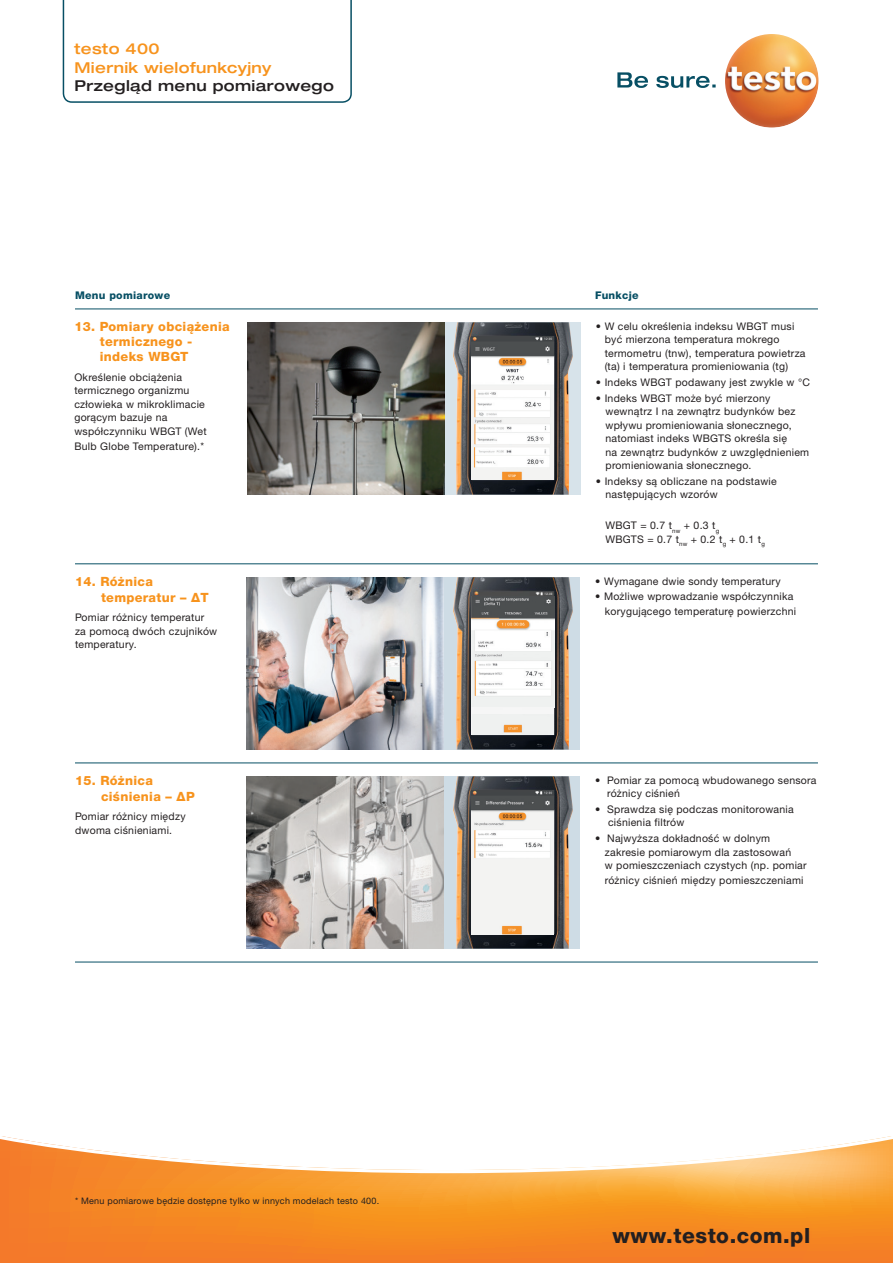
<style>
.page{position:relative;width:893px;height:1263px;background:#fff}
.page>*{position:absolute;margin:0;border:0;box-sizing:border-box;transform-origin:0 0}
.t1{font:800 21px "Helvetica Neue LTW1 G";letter-spacing:.025em;color:#231f20}
.t2{font:500 expanded 15px "Helvetica Neue LTW1 G";letter-spacing:.025em;color:#f7931d}
.t3{font:500 expanded 15px "Helvetica Neue LTW1 G";letter-spacing:.025em;color:#231f20}
.t4{font:800 12.75px/15.3px "Helvetica Neue LTW1 G";letter-spacing:.025em;color:#f7931d}
.t5{font:800 10.65px "Helvetica Neue LTW1 G";letter-spacing:.025em;color:#074f64}
.t6{font:10.5px/13.5px "Helvetica Neue LTW1 G";letter-spacing:.025em;color:#231f20}
.t7{font:9px "Helvetica Neue LTW1 G";letter-spacing:.025em;color:#231f20}
</style>
<div class="page">
<svg style="left:617px;top:72px;width:99px;height:16px"></svg>
<img style="left:725px;top:34px;width:94px;height:94px;border-radius:47px">
<img style="left:247px;top:322px;width:198px;height:173px">
<div style="left:445px;top:322px;width:135px;height:173px;background:#d7e3ea"></div>
<img style="left:247px;top:577px;width:197px;height:172px">
<div style="left:444px;top:577px;width:136px;height:172px;background:#cedce5"></div>
<img style="left:247px;top:776px;width:197px;height:173px">
<div style="left:444px;top:776px;width:136px;height:173px;background:#cedce5"></div>
<img style="left:453px;top:322px;width:120px;height:173px">
<img style="left:453px;top:577px;width:120px;height:172px">
<img style="left:453px;top:776px;width:120px;height:173px">
<svg style="left:0;top:1136px;width:893px;height:127px"></svg>
<img style="left:472px;top:596px;width:82px;height:111px">
<svg style="left:472px;top:714px;width:82px;height:20px;background:#efe9e0"></svg>
<div style="left:472px;top:707px;width:82px;height:7px;background:#f6f6f6"></div>
<img style="left:472px;top:336px;width:81px;height:144px">
<img style="left:472px;top:790px;width:82px;height:144px">
<hr style="left:75px;top:308px;width:743px;height:1px;background:#074f64">
<hr style="left:75px;top:563px;width:743px;height:1px;background:#074f64">
<hr style="left:75px;top:762px;width:743px;height:1px;background:#074f64">
<hr style="left:75px;top:962px;width:743px;height:1px;background:#074f64">
<svg style="left:63px;top:0;width:289px;height:103px"></svg>
<p class="t2" style="left:74px;top:39px;width:87px">testo 400</p>
<p class="t2" style="left:74px;top:58px;width:198px">Miernik wielofunkcyjny</p>
<p class="t3" style="left:74px;top:76px;width:261px">Przegląd menu pomiarowego</p>
<p class="t5" style="left:75px;top:289px;width:97px">Menu pomiarowe</p>
<p class="t5" style="left:595px;top:289px;width:45px">Funkcje</p>
<p class="t4" style="left:100px;top:319px;width:131px;text-indent:-25px">13. Pomiary obciążenia termicznego - indeks WBGT</p>
<p class="t6" style="left:74px;top:370px;width:134px">Określenie obciążenia termicznego organizmu człowieka w mikroklimacie gorącym bazuje na współczynniku WBGT (Wet</p>
<p class="t6" style="left:74px;top:439px;width:131px">Bulb Globe Temperature).*</p>
<p class="t4" style="left:101px;top:574px;width:109px;text-indent:-26px">14. Różnica temperatur – ΔT</p>
<p class="t6" style="left:75px;top:610px;width:144px">Pomiar różnicy temperatur za pomocą dwóch czujników temperatury.</p>
<p class="t4" style="left:101px;top:773px;width:95px;text-indent:-26px">15. Różnica ciśnienia – ΔP</p>
<p class="t6" style="left:75px;top:810px;width:112px">Pomiar różnicy między dwoma ciśnieniami.</p>
<p class="t7" style="left:75px;top:1195px;width:306px">* Menu pomiarowe będzie dostępne tylko w innych modelach testo 400.</p>
<p class="t6" style="left:605px;top:319px;width:202px;text-indent:-9px">• W celu określenia indeksu WBGT musi być mierzona temperatura mokrego termometru (tnw), temperatura powietrza (ta) i temperatura promieniowania (tg)</p>
<p class="t6" style="left:596px;top:375px;width:216px">• Indeks WBGT podawany jest zwykle w °C</p>
<p class="t6" style="left:605px;top:391px;width:205px;text-indent:-10px">• Indeks WBGT może być mierzony wewnątrz I na zewnątrz budynków bez wpływu promieniowania słonecznego, natomiast indeks WBGTS określa się<br>na zewnątrz budynków z uwzględnieniem promieniowania słonecznego.</p>
<p class="t6" style="left:605px;top:474px;width:173px;text-indent:-10px">• Indeksy są obliczane na podstawie następujących wzorów</p>
<p class="t6" style="left:605px;top:519px;width:161px">WBGT = 0.7 t<sub>nw</sub> + 0.3 t<sub>g<br></sub>WBGTS = 0.7 t<sub>nw</sub> + 0.2 t<sub>g</sub> + 0.1 t<sub>g</sub></p>
<p class="t6" style="left:595px;top:574px;width:187px">• Wymagane dwie sondy temperatury</p>
<p class="t6" style="left:595px;top:589px;width:202px;line-height:15px;text-align:right">• Możliwe wprowadzanie współczynnika korygującego temperaturę powierzchni</p>
<p class="t6" style="left:607px;top:773px;width:211px;text-indent:-12px">• Pomiar za pomocą wbudowanego sensora różnicy ciśnień</p>
<p class="t6" style="left:608px;top:802px;width:187px;text-indent:-13px">• Sprawdza się podczas monitorowania ciśnienia filtrów</p>
<p class="t6" style="left:605px;top:831px;width:203px;text-indent:-10px">• Najwyższa dokładność w dolnym zakresie pomiarowym dla zastosowań<br>w pomieszczeniach czystych (np. pomiar</p>
<p class="t6" style="left:605px;top:873px;width:200px">różnicy ciśnień między pomieszczeniami</p>
<p class="t1" style="left:612px;top:1223px;width:199px">www.testo.com.pl</p>
</div>
